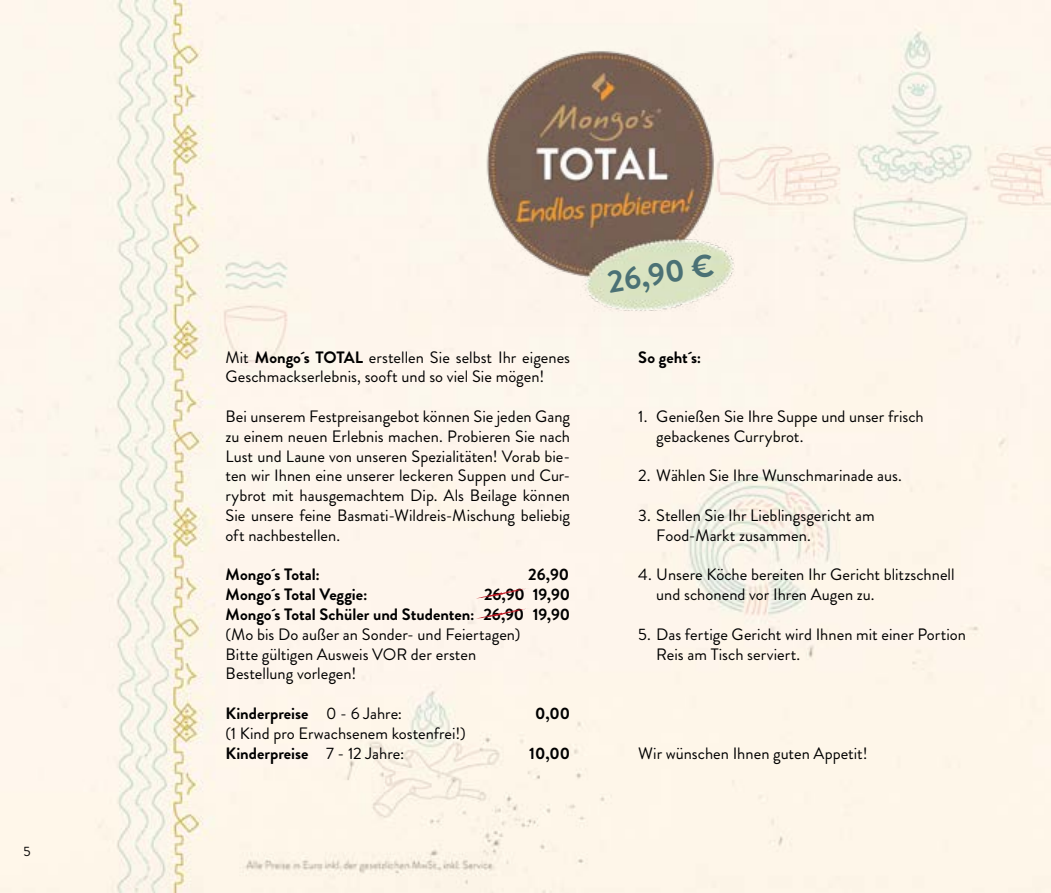
<style>
.page{position:relative;width:1051px;height:893px;background:#fff}
.page>*{position:absolute;margin:0;border:0;box-sizing:border-box;transform-origin:0 0}
.t1{font:700 31.5px "Brandon Grotesque";color:#4b7175}
.t2{font:16.5px/19.8px "Brandon Grotesque";color:#000}
.t3{font:700 16.5px/19.8px "Brandon Grotesque";color:#000;text-align:right}
.t4{font:13.5px "Brandon Grotesque";color:#000}
.s1{font-weight:700}
.s2{font-weight:400}
</style>
<div class="page">
<img style="left:0;top:0;width:1050px;height:893px">
<img style="left:461px;top:24px;width:313px;height:303px">
<svg style="left:476px;top:588px;width:57px;height:11px"></svg>
<svg style="left:476px;top:608px;width:57px;height:11px"></svg>
<p class="t4" style="left:23px;top:842px;width:9px">5</p>
<p class="t2" style="left:225px;top:347px;width:346px">Mit <span class="s1">Mongo´s TOTAL</span> erstellen Sie selbst Ihr eigenes<br>Geschmackserlebnis, sooft und so viel Sie mögen!</p>
<p class="t2" style="left:225px;top:407px;width:346px;text-align:justify">Bei unserem Festpreisangebot können Sie jeden Gang zu einem neuen Erlebnis machen. Probieren Sie nach Lust und Laune von unseren Spezialitäten! Vorab bie&shy;ten wir Ihnen eine unserer leckeren Suppen und Cur&shy;rybrot mit hausgemachtem Dip. Als Beilage können Sie unsere feine Basmati-Wildreis-Mischung beliebig oft nachbestellen.</p>
<p class="t3" style="left:225px;top:565px;width:96px">Mongo´s Total:</p>
<p class="t3" style="left:528px;top:565px;width:42px">26,90</p>
<p class="t3" style="left:225px;top:585px;width:143px">Mongo´s Total Veggie:</p>
<p class="t3" style="left:225px;top:585px;width:346px">26,90 19,90<br>Mongo´s Total Schüler und Studenten: 26,90 19,90</p>
<p class="t2" style="left:225px;top:624px;width:296px">(Mo bis Do außer an Sonder- und Feiertagen)<br>Bitte gültigen Ausweis VOR der ersten<br>Bestellung vorlegen!</p>
<p class="t3" style="left:225px;top:704px;width:178px">Kinderpreise <span class="s2">0 - 6 Jahre:</span></p>
<p class="t3" style="left:535px;top:704px;width:37px">0,00</p>
<p class="t2" style="left:225px;top:723px;width:242px">(1 Kind pro Erwachsenem kostenfrei!)<br><span class="s1">Kinderpreise</span> 7 - 12 Jahre:</p>
<p class="t3" style="left:529px;top:743px;width:42px">10,00</p>
<h1 class="t1" style="left:604px;top:260px;width:109px;rotate:-9deg">26,90 €</h1>
<p class="t3" style="left:638px;top:347px;width:64px">So geht´s:</p>
<p class="t2" style="left:656px;top:407px;width:269px;text-indent:-18px">1. Genießen Sie Ihre Suppe und unser frisch gebackenes Currybrot.</p>
<p class="t2" style="left:638px;top:466px;width:265px">2. Wählen Sie Ihre Wunschmarinade aus.</p>
<p class="t2" style="left:656px;top:506px;width:220px;text-indent:-18px">3. Stellen Sie Ihr Lieblingsgericht am<br>Food-Markt zusammen.</p>
<p class="t2" style="left:656px;top:565px;width:300px;text-indent:-18px">4. Unsere Köche bereiten Ihr Gericht blitzschnell und schonend vor Ihren Augen zu.</p>
<p class="t2" style="left:656px;top:624px;width:311px;text-indent:-18px">5. Das fertige Gericht wird Ihnen mit einer Portion<br>Reis am Tisch serviert.</p>
<p class="t2" style="left:638px;top:743px;width:231px">Wir wünschen Ihnen guten Appetit!</p>
</div>
